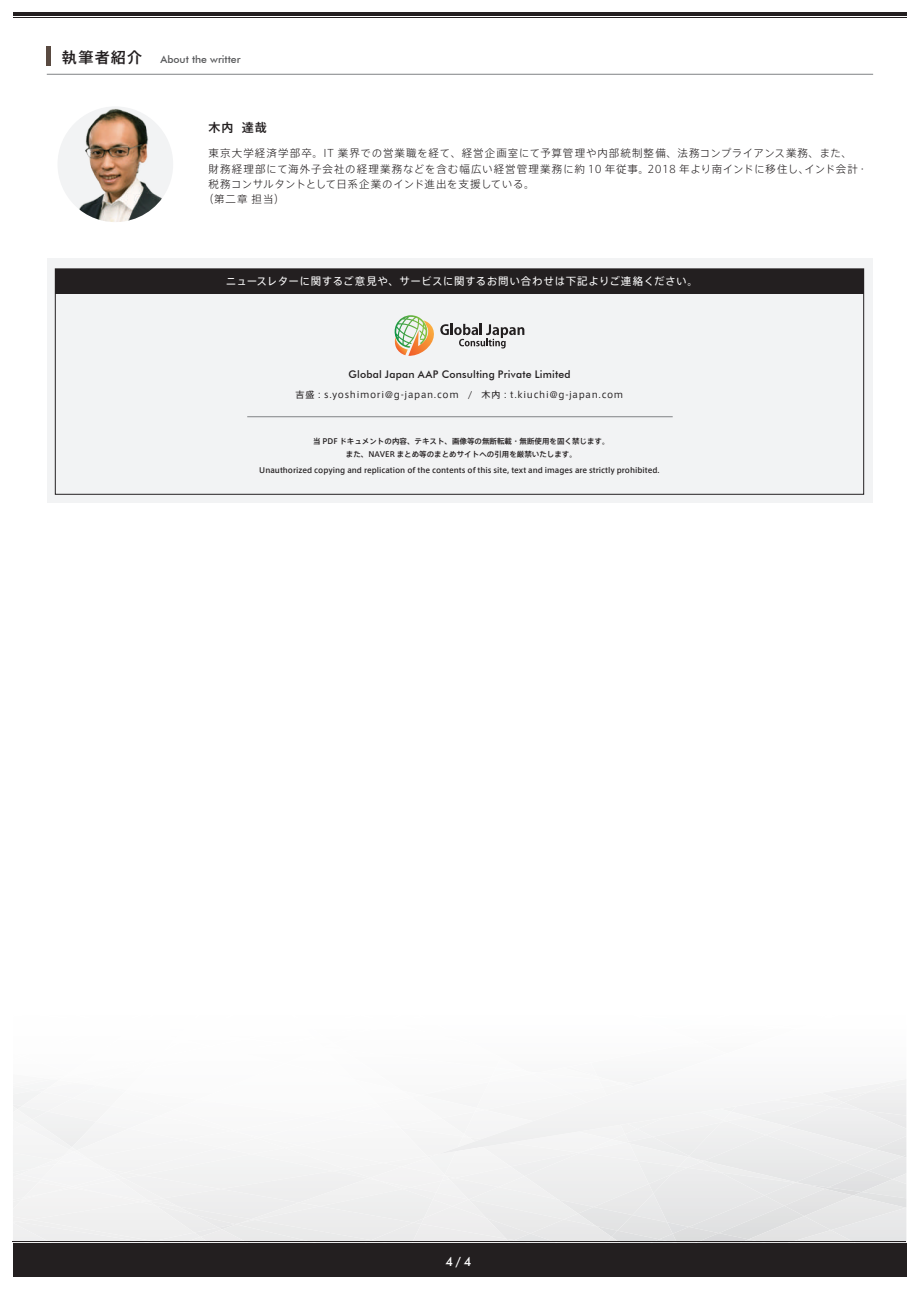
<style>
.page{position:relative;width:919px;height:1289px;background:#fff}
.page>*{position:absolute;margin:0;border:0;box-sizing:border-box;transform-origin:0 0}
.t1{font:500 12.75px "Futura BT";color:#fff}
.t2{font:500 12px "Axis Std";color:#231f20}
.t3{font:300 10.5px "Axis Std";letter-spacing:.08em;color:#231f20}
.t4{font:10.5px "Axis Std";letter-spacing:.05em;color:#fff}
.t5{font:500 10.5px "Futura BT";letter-spacing:.02em;color:#231f20}
.t6{font:300 10.5px "Axis Std";letter-spacing:.04em;color:#231f20}
.t7{font:500 10.35px "Futura BT";color:#57585a}
.t8{font:9px "Axis Std";letter-spacing:.075em;color:#231f20}
.t9{font:500 7.5px/13.2px "Axis Std";color:#231f20;text-align:center}
.s1{font-family:"Axis Std";font-size:15px;color:#231f20}
</style>
<div class="page">
<svg style="left:13px;top:1078px;width:893px;height:165px"></svg>
<div style="left:13px;top:1243px;width:893px;height:33px;background:#231f20"></div>
<hr style="left:13px;top:1240px;width:893px;height:1px;background:#231f20">
<div style="left:47px;top:259px;width:825px;height:244px;background:#f2f3f4"></div>
<hr style="left:13px;top:12px;width:893px;height:3px;background:#231f20">
<hr style="left:13px;top:17px;width:893px;height:1px;background:#231f20">
<div style="left:57px;top:106px;width:116px;height:116px;background:#f2f3f4;border-radius:50%"></div>
<svg style="left:394px;top:315px;width:130px;height:41px"></svg>
<hr style="left:47px;top:47px;width:4px;height:19px;background:#594a41">
<img style="left:73px;top:107px;width:89px;height:115px">
<hr style="left:47px;top:74px;width:826px;height:1px;background:#808285">
<hr style="left:247px;top:416px;width:425px;height:1px;background:#808285">
<div style="left:55px;top:269px;width:808px;height:25px;background:#231f20"></div>
<h3 class="t7" style="left:62px;top:53px;width:180px"><span class="s1">執筆者紹介</span> About the writter</h3>
<h2 class="t2" style="left:208px;top:118px;width:60px">木内 達哉</h2>
<h3 class="t3" style="left:208px;top:146px;width:645px">東京大学経済学部卒。IT 業界での営業職を経て、経営企画室にて予算管理や内部統制整備、法務コンプライアンス業務、また、</h3>
<h3 class="t3" style="left:208px;top:161px;width:660px">財務経理部にて海外子会社の経理業務などを含む幅広い経営管理業務に約 10 年従事。2018 年より南インドに移住し、インド会計・</h3>
<h3 class="t6" style="left:208px;top:176px;width:328px">税務コンサルタントとして日系企業のインド進出を支援している。</h3>
<h3 class="t3" style="left:203px;top:191px;width:83px">（第二章 担当）</h3>
<h3 class="t4" style="left:226px;top:273px;width:473px">ニュースレターに関するご意見や、サービスに関するお問い合わせは下記よりご連絡ください。</h3>
<h3 class="t5" style="left:348px;top:368px;width:224px">Global Japan AAP Consulting Private Limited</h3>
<p class="t8" style="left:295px;top:388px;width:329px">吉盛 : s.yoshimori@g-japan.com / 木内 : t.kiuchi@g-japan.com</p>
<p class="t9" style="left:313px;top:434px;width:298px">当 PDF ドキュメントの内容、テキスト、画像等の無断転載・無断使用を固く禁じます。また、NAVER まとめ等のまとめサイトへの引用を厳禁いたします。</p>
<p class="t9" style="left:259px;top:463px;width:402px">Unauthorized copying and replication of the contents of this site, text and images are strictly prohibited.</p>
<h1 class="t1" style="left:445px;top:1253px;width:27px">4/4</h1>
</div>
